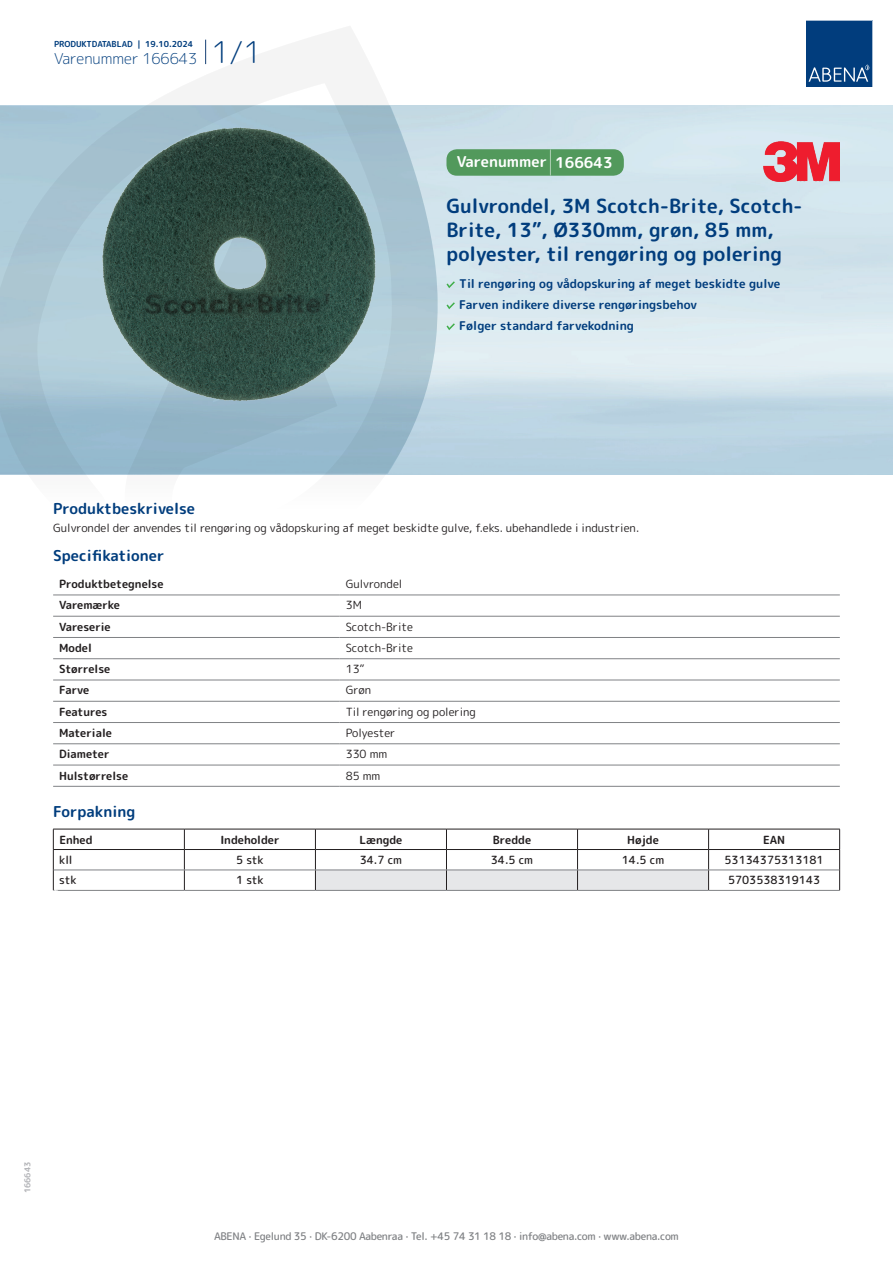
<style>
.page{position:relative;width:893px;height:1263px;background:#fff}
.page>*{position:absolute;margin:0;border:0;box-sizing:border-box;transform-origin:0 0}
.t1{font:700 19.5px/24px "Rounded Mplus 1 c";color:#013d7d}
.t2{font:700 15px "Rounded Mplus 1 c";color:#013d7d}
.t3{font:300 15px "Rounded Mplus 1 c";color:#013d7d}
.t4{font:700 15px "Rounded Mplus 1 c";color:#fff}
.t5{font:700 12px/21px "Rounded Mplus 1 c";color:#013d7d}
.t6{font:11.25px "Rounded Mplus 1 c";color:#231f20}
.t7{font:700 11.25px "Rounded Mplus 1 c";color:#231f20}
.t8{font:500 11.25px "Rounded Mplus 1 c";color:#231f20}
.t9{font:500 10.5px "Rounded Mplus 1 c";letter-spacing:-.03em;color:#808285}
.t10{font:700 10.5px "Rounded Mplus 1 c";color:#fff}
.t11{font:700 8.25px "Rounded Mplus 1 c";color:#013d7d}
.t12{font:700 8.25px "Rounded Mplus 1 c";color:#b2b3b7}
.s1{font-size:30px}
.s2{font-size:25.5px}
</style>
<div class="page">
<img style="left:439px;top:106px;width:454px;height:368px">
<svg style="left:0;top:26px;width:439px;height:569px"></svg>
<svg style="left:0;top:106px;width:438px;height:368px;background:#a4c2d1"></svg>
<svg style="left:205px;top:40px;width:1px;height:24px"></svg>
<svg style="left:806px;top:20px;width:67px;height:67px;background:#144b86"></svg>
<img style="left:101px;top:127px;width:276px;height:275px">
<hr style="left:53px;top:595px;width:287px;height:1px;background:#808285">
<hr style="left:340px;top:595px;width:500px;height:1px;background:#808285">
<hr style="left:53px;top:616px;width:287px;height:1px;background:#808285">
<hr style="left:340px;top:616px;width:500px;height:1px;background:#808285">
<hr style="left:53px;top:637px;width:287px;height:1px;background:#808285">
<hr style="left:340px;top:637px;width:500px;height:1px;background:#808285">
<hr style="left:53px;top:658px;width:287px;height:1px;background:#808285">
<hr style="left:340px;top:658px;width:500px;height:1px;background:#808285">
<hr style="left:53px;top:680px;width:287px;height:1px;background:#808285">
<hr style="left:340px;top:680px;width:500px;height:1px;background:#808285">
<hr style="left:53px;top:701px;width:287px;height:1px;background:#808285">
<hr style="left:340px;top:701px;width:500px;height:1px;background:#808285">
<hr style="left:53px;top:722px;width:287px;height:1px;background:#808285">
<hr style="left:340px;top:722px;width:500px;height:1px;background:#808285">
<hr style="left:53px;top:743px;width:287px;height:1px;background:#808285">
<hr style="left:340px;top:743px;width:500px;height:1px;background:#808285">
<hr style="left:53px;top:765px;width:287px;height:1px;background:#808285">
<hr style="left:340px;top:765px;width:500px;height:1px;background:#808285">
<hr style="left:53px;top:786px;width:287px;height:1px;background:#808285">
<hr style="left:340px;top:786px;width:500px;height:1px;background:#808285">
<hr style="left:53px;top:829px;width:131px;height:1px;background:#231f20">
<hr style="left:184px;top:829px;width:131px;height:1px;background:#231f20">
<hr style="left:709px;top:829px;width:131px;height:1px;background:#231f20">
<hr style="left:53px;top:849px;width:131px;height:1px;background:#231f20">
<hr style="left:184px;top:849px;width:131px;height:1px;background:#231f20">
<hr style="left:709px;top:849px;width:131px;height:1px;background:#231f20">
<svg style="left:53px;top:829px;width:1px;height:61px"></svg>
<svg style="left:184px;top:829px;width:1px;height:61px"></svg>
<svg style="left:315px;top:829px;width:394px;height:61px"></svg>
<svg style="left:839px;top:829px;width:1px;height:61px"></svg>
<hr style="left:54px;top:870px;width:130px;height:1px;background:#808285">
<hr style="left:184px;top:870px;width:131px;height:1px;background:#808285">
<hr style="left:315px;top:870px;width:131px;height:1px;background:#808285">
<hr style="left:446px;top:870px;width:131px;height:1px;background:#808285">
<hr style="left:577px;top:870px;width:132px;height:1px;background:#808285">
<hr style="left:709px;top:870px;width:130px;height:1px;background:#808285">
<hr style="left:53px;top:890px;width:131px;height:1px;background:#808285">
<hr style="left:184px;top:890px;width:131px;height:1px;background:#808285">
<hr style="left:315px;top:890px;width:131px;height:1px;background:#808285">
<hr style="left:446px;top:890px;width:131px;height:1px;background:#808285">
<hr style="left:577px;top:890px;width:132px;height:1px;background:#808285">
<hr style="left:709px;top:890px;width:131px;height:1px;background:#808285">
<svg style="left:446px;top:281px;width:9px;height:7px"></svg>
<svg style="left:446px;top:302px;width:9px;height:7px"></svg>
<svg style="left:446px;top:323px;width:9px;height:7px"></svg>
<div style="left:446px;top:149px;width:178px;height:27px;background:#52995c;border-radius:10px"></div>
<img style="left:763px;top:141px;width:77px;height:40px">
<p class="t11" style="left:54px;top:38px;width:141px">PRODUKTDATABLAD | 19.10.2024</p>
<h2 class="t3" style="left:54px;top:48px;width:209px">Varenummer 166643 <span class="s1">1/1</span></h2>
<h2 class="t4" style="left:457px;top:151px;width:157px">Varenummer <span class="s2">|</span> 166643</h2>
<h1 class="t1" style="left:446px;top:194px;width:358px">Gulvrondel, 3M Scotch-Brite, Scotch-<br>Brite, 13”, Ø330mm, grøn, 85 mm, polyester, til rengøring og polering</h1>
<p class="t5" style="left:459px;top:273px;width:323px">Til rengøring og vådopskuring af meget beskidte gulve<br>Farven indikere diverse rengøringsbehov<br>Følger standard farvekodning</p>
<h2 class="t2" style="left:53px;top:498px;width:143px">Produktbeskrivelse</h2>
<p class="t6" style="left:53px;top:520px;width:587px">Gulvrondel der anvendes til rengøring og vådopskuring af meget beskidte gulve, f.eks. ubehandlede i industrien.</p>
<h2 class="t2" style="left:53px;top:545px;width:113px">Specifikationer</h2>
<p class="t7" style="left:59px;top:576px;width:106px">Produktbetegnelse</p>
<p class="t6" style="left:346px;top:576px;width:58px">Gulvrondel</p>
<p class="t7" style="left:59px;top:597px;width:62px">Varemærke</p>
<p class="t6" style="left:346px;top:597px;width:18px">3M</p>
<p class="t7" style="left:59px;top:618px;width:53px">Vareserie</p>
<p class="t6" style="left:346px;top:618px;width:69px">Scotch-Brite</p>
<p class="t7" style="left:59px;top:640px;width:34px">Model</p>
<p class="t6" style="left:346px;top:640px;width:69px">Scotch-Brite</p>
<p class="t7" style="left:59px;top:661px;width:53px">Størrelse</p>
<p class="t6" style="left:346px;top:661px;width:20px">13”</p>
<p class="t7" style="left:59px;top:682px;width:32px">Farve</p>
<p class="t6" style="left:346px;top:682px;width:27px">Grøn</p>
<p class="t7" style="left:59px;top:704px;width:50px">Features</p>
<p class="t6" style="left:346px;top:704px;width:132px">Til rengøring og polering</p>
<p class="t7" style="left:59px;top:725px;width:54px">Materiale</p>
<p class="t6" style="left:346px;top:725px;width:51px">Polyester</p>
<p class="t7" style="left:59px;top:746px;width:52px">Diameter</p>
<p class="t6" style="left:346px;top:746px;width:43px">330 mm</p>
<p class="t7" style="left:59px;top:767px;width:71px">Hulstørrelse</p>
<p class="t6" style="left:346px;top:767px;width:36px">85 mm</p>
<h2 class="t2" style="left:53px;top:800px;width:84px">Forpakning</h2>
<p class="t7" style="left:59px;top:831px;width:35px">Enhed</p>
<p class="t7" style="left:220px;top:831px;width:61px">Indeholder</p>
<p class="t7" style="left:359px;top:831px;width:44px">Længde</p>
<p class="t7" style="left:493px;top:831px;width:40px">Bredde</p>
<p class="t7" style="left:627px;top:831px;width:33px">Højde</p>
<p class="t7" style="left:763px;top:831px;width:24px">EAN</p>
<p class="t8" style="left:59px;top:852px;width:15px">kll</p>
<p class="t8" style="left:236px;top:852px;width:29px">5 stk</p>
<p class="t8" style="left:360px;top:852px;width:44px">34.7 cm</p>
<p class="t8" style="left:491px;top:852px;width:44px">34.5 cm</p>
<p class="t8" style="left:622px;top:852px;width:44px">14.5 cm</p>
<p class="t8" style="left:724px;top:852px;width:101px">53134375313181</p>
<p class="t8" style="left:59px;top:872px;width:19px">stk</p>
<p class="t8" style="left:236px;top:872px;width:29px">1 stk</p>
<p class="t8" style="left:728px;top:872px;width:94px">5703538319143</p>
<p class="t10" style="left:53px;top:886px;width:7px">*</p>
<p class="t12" style="left:22px;top:1193px;width:33px;rotate:-90deg">166643</p>
<p class="t9" style="left:214px;top:1229px;width:466px">ABENA · Egelund 35 · DK-6200 Aabenraa · Tel. +45 74 31 18 18 · info@abena.com · www.abena.com</p>
</div>
